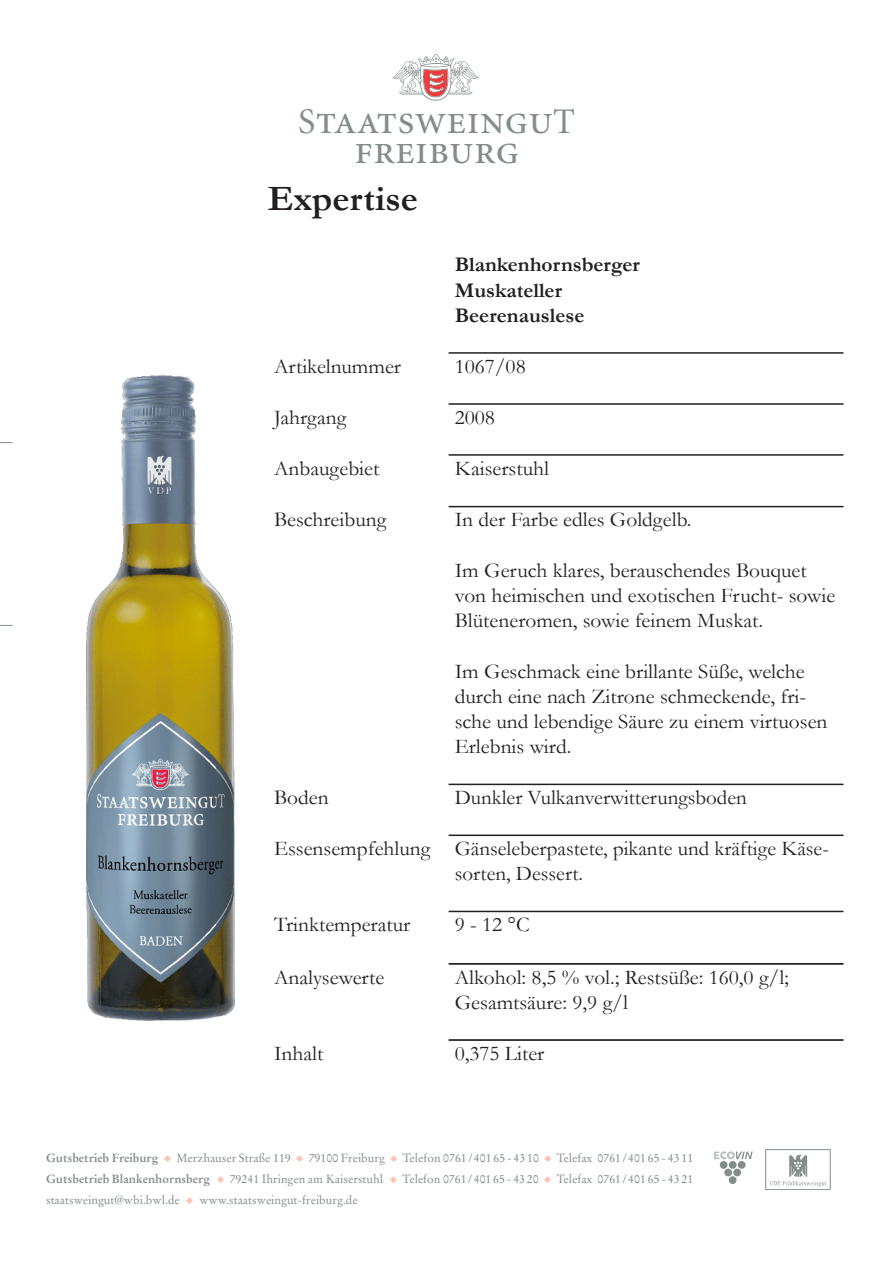
<style>
.page{position:relative;width:893px;height:1263px;background:#fff}
.page>*{position:absolute;margin:0;border:0;box-sizing:border-box;transform-origin:0 0}
.t1{font:42.6px/30.5px "Minion Regular SC";color:#848e89;text-align:center}
.t2{font:700 36px "Garamond";color:#231f20}
.t3{font:21px/25.2px "Garamond";color:#231f20}
.t4{font:700 21px "Garamond";color:#231f20}
.t5{font:11.85px/20.7px "Stempel Garamond";color:#848e89;text-align:justify}
.s1{font-size:36px}
.s2{font-weight:700}
.s3{color:#fbc4b4}
</style>
<div class="page">
<svg style="left:0;top:442px;width:12px;height:1px"></svg>
<svg style="left:0;top:625px;width:12px;height:1px"></svg>
<svg style="left:392px;top:54px;width:87px;height:47px"></svg>
<div style="left:720px;top:1161px;width:7px;height:8px;background:#848e89;border-radius:50%"></div>
<div style="left:729px;top:1161px;width:7px;height:8px;background:#848e89;border-radius:50%"></div>
<div style="left:738px;top:1161px;width:8px;height:8px;background:#848e89;border-radius:50%"></div>
<div style="left:733px;top:1168px;width:8px;height:8px;background:#848e89;border-radius:50%"></div>
<div style="left:729px;top:1176px;width:7px;height:8px;background:#848e89;border-radius:50%"></div>
<div style="left:724px;top:1168px;width:8px;height:8px;background:#848e89;border-radius:50%"></div>
<svg style="left:714px;top:1151px;width:39px;height:8px"></svg>
<div style="left:765px;top:1149px;width:65px;height:41px;border:1px solid #848e89"></div>
<svg style="left:769px;top:1154px;width:58px;height:32px"></svg>
<hr style="left:449px;top:834px;width:394px;height:2px;background:#231f20">
<hr style="left:449px;top:911px;width:394px;height:1px;background:#231f20">
<hr style="left:449px;top:352px;width:394px;height:2px;background:#231f20">
<hr style="left:449px;top:403px;width:394px;height:2px;background:#231f20">
<hr style="left:449px;top:454px;width:394px;height:2px;background:#231f20">
<hr style="left:449px;top:506px;width:394px;height:1px;background:#231f20">
<hr style="left:449px;top:784px;width:394px;height:1px;background:#231f20">
<hr style="left:449px;top:1039px;width:394px;height:2px;background:#000">
<hr style="left:449px;top:963px;width:394px;height:2px;background:#000">
<img style="left:86px;top:374px;width:149px;height:648px">
<p class="t1" style="left:298px;top:105px;width:278px"><span class="s1">S</span>taatsweingu<span class="s1">T </span>freiburg</p>
<p class="t2" style="left:268px;top:174px;width:151px">Expertise</p>
<p class="t4" style="left:455px;top:250px;width:187px">Blankenhornsberger</p>
<p class="t4" style="left:455px;top:276px;width:109px">Muskateller</p>
<p class="t4" style="left:455px;top:301px;width:131px">Beerenauslese</p>
<p class="t3" style="left:274px;top:353px;width:129px">Artikelnummer</p>
<p class="t3" style="left:455px;top:353px;width:72px">1067/08</p>
<p class="t3" style="left:274px;top:404px;width:74px">Jahrgang</p>
<p class="t3" style="left:455px;top:404px;width:42px">2008</p>
<p class="t3" style="left:274px;top:455px;width:107px">Anbaugebiet</p>
<p class="t3" style="left:455px;top:455px;width:96px">Kaiserstuhl</p>
<p class="t3" style="left:274px;top:507px;width:114px">Beschreibung</p>
<p class="t3" style="left:455px;top:507px;width:238px">In der Farbe edles Goldgelb.</p>
<p class="t3" style="left:455px;top:557px;width:382px">Im Geruch klares, berauschendes Bouquet von heimischen und exotischen Frucht- sowie<br>Blüteneromen, sowie feinem Muskat.</p>
<p class="t3" style="left:455px;top:658px;width:374px">Im Geschmack eine brillante Süße, welche durch eine nach Zitrone schmeckende, fri&shy;sche und lebendige Säure zu einem virtuosen Erlebnis wird.</p>
<p class="t3" style="left:274px;top:784px;width:56px">Boden</p>
<p class="t3" style="left:455px;top:784px;width:294px">Dunkler Vulkanverwitterungsboden</p>
<p class="t3" style="left:274px;top:835px;width:158px">Essensempfehlung</p>
<p class="t3" style="left:455px;top:835px;width:376px">Gänseleberpastete, pikante und kräftige Käse&shy;sorten, Dessert.</p>
<p class="t3" style="left:274px;top:911px;width:138px">Trinktemperatur</p>
<p class="t3" style="left:455px;top:911px;width:76px">9 - 12 °C</p>
<p class="t3" style="left:274px;top:964px;width:112px">Analysewerte</p>
<p class="t3" style="left:455px;top:964px;width:336px">Alkohol: 8,5 % vol.; Restsüße: 160,0 g/l;</p>
<p class="t3" style="left:455px;top:989px;width:175px">Gesamtsäure: 9,9 g/l</p>
<p class="t3" style="left:274px;top:1040px;width:51px">Inhalt</p>
<p class="t3" style="left:455px;top:1040px;width:91px">0,375 Liter</p>
<p class="t5" style="left:46px;top:1148px;width:649px"><span class="s2">Gutsbetrieb Freiburg</span> <span class="s3">◆</span> Merzhauser Straße 119 <span class="s3">◆</span> 79100 Freiburg <span class="s3">◆</span> Telefon 0761/401 65 - 43 10 <span class="s3">◆</span> Telefax 0761/401 65 - 43 11<br><span class="s2">Gutsbetrieb Blankenhornsberg</span> <span class="s3">◆</span> 79241 Ihringen am Kaiserstuhl <span class="s3">◆</span> Telefon 0761/401 65 - 43 20 <span class="s3">◆</span> Telefax 0761/401 65 - 43 21 staatsweingut@wbi.bwl.de <span class="s3">◆</span> www.staatsweingut-freiburg.de</p>
</div>
